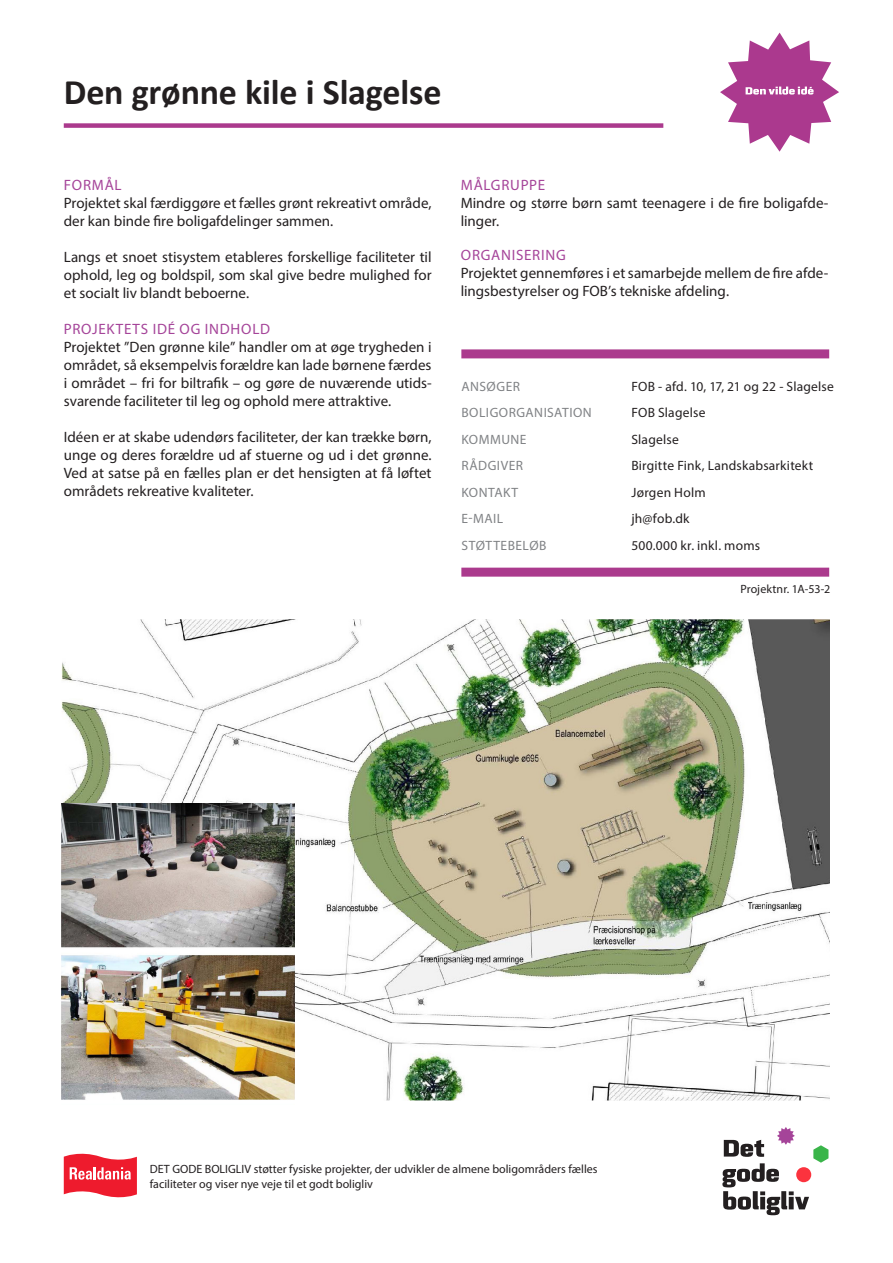
<style>
.page{position:relative;width:893px;height:1263px;background:#fff}
.page>*{position:absolute;margin:0;border:0;box-sizing:border-box;transform-origin:0 0}
.Titel{font:700 36px "Calibri";letter-spacing:-.005em;color:#231f20}
.Brødtekst{font:15px/18px "Myriad Pro";color:#231f20}
.Brødtekst-2{font:15px "Myriad Pro";letter-spacing:.05em;color:#a54499}
.Titel-2{font:15px "Myriad Pro";letter-spacing:.055em;color:#a54499}
.Fakta{font:13.5px "Myriad Pro";letter-spacing:.015em;color:#231f20}
.Fakta-2{font:13.5px "Myriad Pro";letter-spacing:.035em;color:#808285}
.Brødtekst-3{font:12px/14.4px "Myriad Pro";color:#231f20}
</style>
<div class="page">
<svg style="left:64px;top:1153px;width:73px;height:45px"></svg>
<svg style="left:722px;top:1127px;width:106px;height:88px"></svg>
<svg style="left:720px;top:33px;width:119px;height:119px"></svg>
<div style="left:461px;top:349px;width:368px;height:9px;background:#ab3a8d"></div>
<div style="left:461px;top:568px;width:368px;height:9px;background:#ab3a8d"></div>
<div style="left:64px;top:123px;width:599px;height:5px;background:#ab3a8d"></div>
<img style="left:62px;top:620px;width:768px;height:480px">
<img style="left:62px;top:804px;width:233px;height:296px">
<p class="Titel" style="left:64px;top:69px;width:379px">Den grønne kile i Slagelse</p>
<p class="Titel-2" style="left:64px;top:176px;width:59px">FORMÅL</p>
<p class="Brødtekst" style="left:64px;top:194px;width:369px">Projektet skal færdiggøre et fælles grønt rekreativt område, der kan binde fire boligafdelinger sammen.</p>
<p class="Brødtekst" style="left:64px;top:248px;width:369px;text-align:justify">Langs et snoet stisystem etableres forskellige faciliteter til ophold, leg og boldspil, som skal give bedre mulighed for et socialt liv blandt beboerne.</p>
<p class="Brødtekst-2" style="left:64px;top:320px;width:208px">PROJEKTETS IDÉ OG INDHOLD</p>
<p class="Brødtekst" style="left:64px;top:338px;width:369px;text-align:justify">Projektet ”Den grønne kile” handler om at øge trygheden i området, så eksempelvis forældre kan lade børnene færdes i området – fri for biltrafik – og gøre de nuværende utids&shy;svarende faciliteter til leg og ophold mere attraktive.</p>
<p class="Brødtekst" style="left:64px;top:428px;width:369px;text-align:justify">Idéen er at skabe udendørs faciliteter, der kan trække børn, unge og deres forældre ud af stuerne og ud i det grønne.<br>Ved at satse på en fælles plan er det hensigten at få løftet områdets rekreative kvaliteter.</p>
<p class="Brødtekst-2" style="left:461px;top:176px;width:86px">MÅLGRUPPE</p>
<p class="Brødtekst" style="left:461px;top:194px;width:369px">Mindre og større børn samt teenagere i de fire boligafde&shy;linger.</p>
<p class="Brødtekst-2" style="left:461px;top:246px;width:106px">ORGANISERING</p>
<p class="Brødtekst" style="left:461px;top:264px;width:369px">Projektet gennemføres i et samarbejde mellem de fire afde&shy;lingsbestyrelser og FOB’s tekniske afdeling.</p>
<p class="Fakta-2" style="left:461px;top:378px;width:60px">ANSØGER</p>
<p class="Fakta" style="left:631px;top:378px;width:204px">FOB - afd. 10, 17, 21 og 22 - Slagelse</p>
<p class="Fakta-2" style="left:461px;top:404px;width:132px">BOLIGORGANISATION</p>
<p class="Fakta" style="left:631px;top:404px;width:75px">FOB Slagelse</p>
<p class="Fakta-2" style="left:461px;top:431px;width:67px">KOMMUNE</p>
<p class="Fakta" style="left:631px;top:431px;width:49px">Slagelse</p>
<p class="Fakta-2" style="left:461px;top:457px;width:63px">RÅDGIVER</p>
<p class="Fakta" style="left:631px;top:457px;width:183px">Birgitte Fink, Landskabsarkitekt</p>
<p class="Fakta-2" style="left:461px;top:484px;width:58px">KONTAKT</p>
<p class="Fakta" style="left:631px;top:484px;width:76px">Jørgen Holm</p>
<p class="Fakta-2" style="left:461px;top:510px;width:43px">E-MAIL</p>
<p class="Fakta" style="left:631px;top:510px;width:60px">jh@fob.dk</p>
<p class="Fakta-2" style="left:461px;top:537px;width:87px">STØTTEBELØB</p>
<p class="Fakta" style="left:631px;top:537px;width:130px">500.000 kr. inkl. moms</p>
<p class="Brødtekst-3" style="left:740px;top:581px;width:91px">Projektnr. 1A-53-2</p>
<p class="Brødtekst-3" style="left:150px;top:1162px;width:449px">DET GODE BOLIGLIV støtter fysiske projekter, der udvikler de almene boligområders fælles faciliteter og viser nye veje til et godt boligliv</p>
</div>
